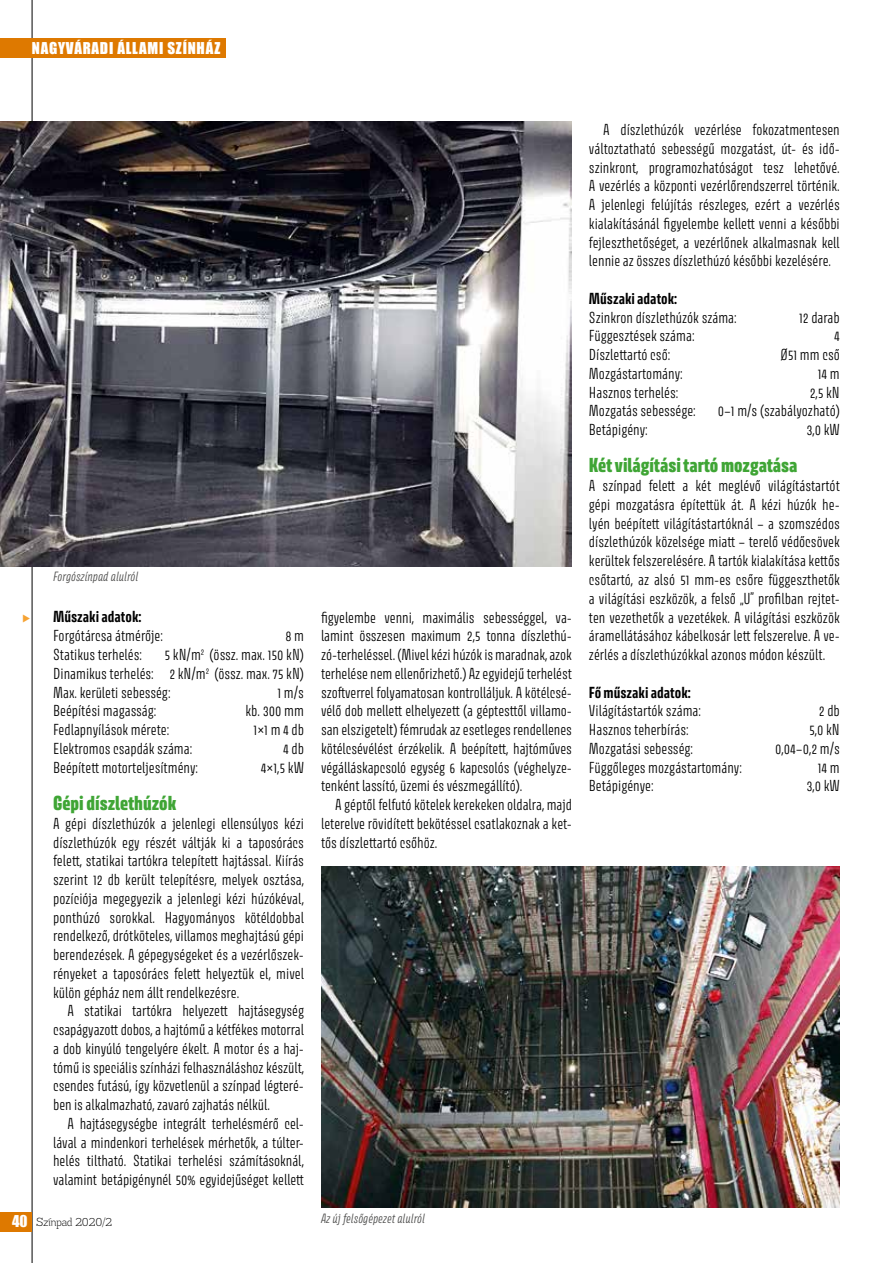
<style>
.page{position:relative;width:893px;height:1263px;background:#fff}
.page>*{position:absolute;margin:0;border:0;box-sizing:border-box;transform-origin:0 0}
.t1{font:18px "Avory I Latn Bl";color:#3fa535}
.t2{font:15px "Impact";letter-spacing:.05em;color:#fff}
.t3{font:300 14.25px/18.8px "Avory I Latn";color:#000;text-align:justify}
.t4{font:700 14.25px "Avory I Latn";color:#000}
.t5{font:italic 300 12px "Avory I Latn";color:#4a4a49}
.t6{font:12px "Madawaska Lt";color:#000}
.s1{font-family:"Impact";font-size:15px;color:#fff}
</style>
<div class="page">
<hr style="left:32px;top:0;width:1px;height:1263px;background:#000">
<div style="left:0;top:1212px;width:32px;height:19px;background:#de7900"></div>
<img style="left:0;top:122px;width:572px;height:444px">
<div style="left:0;top:38px;width:225px;height:19px;background:#de7900"></div>
<img style="left:321px;top:866px;width:519px;height:341px">
<p class="t2" style="left:32px;top:36px;width:190px">NAGYVÁRADI ÁLLAMI SZÍNHÁZ</p>
<p class="t5" style="left:53px;top:569px;width:87px">Forgószínpad alulról</p>
<p class="t4" style="left:53px;top:608px;width:90px">Műszaki adatok:</p>
<p class="t3" style="left:53px;top:626px;width:111px">Forgótárcsa átmérője:</p>
<p class="t3" style="left:285px;top:626px;width:20px">8 m</p>
<p class="t3" style="left:53px;top:645px;width:90px">Statikus terhelés:</p>
<p class="t3" style="left:53px;top:645px;width:252px;text-indent:111px">5 kN/m<sup>2</sup> (össz. max. 150 kN)<br>Dinamikus terhelés: 2 kN/m<sup>2</sup> (össz. max. 75 kN)<br>Max. kerületi sebesség:</p>
<p class="t3" style="left:278px;top:683px;width:28px">1 m/s</p>
<p class="t3" style="left:53px;top:701px;width:105px">Beépítési magasság:</p>
<p class="t3" style="left:246px;top:701px;width:60px">kb. 300 mm</p>
<p class="t3" style="left:53px;top:720px;width:118px">Fedlapnyílások mérete:</p>
<p class="t3" style="left:254px;top:720px;width:52px">1×1 m 4 db</p>
<p class="t3" style="left:53px;top:739px;width:141px">Elektromos csapdák száma:</p>
<p class="t3" style="left:283px;top:739px;width:22px">4 db</p>
<p class="t3" style="left:53px;top:758px;width:146px">Beépített motorteljesítmény:</p>
<p class="t3" style="left:261px;top:758px;width:45px">4×1,5 kW</p>
<p class="t1" style="left:53px;top:791px;width:125px">Gépi díszlethúzók</p>
<p class="t3" style="left:53px;top:814px;width:252px">A gépi díszlethúzók a jelenlegi ellensúlyos kézi díszlethúzók egy részét váltják ki a taposórács felett, statikai tartókra telepített hajtással. Kiírás szerint 12 db került telepítésre, melyek osztása, pozíciója megegyezik a jelenlegi kézi húzókéval, ponthúzó sorokkal. Hagyományos kötéldobbal rendelkező, drótköteles, villamos meghajtású gépi berendezések. A gépegységeket és a vezérlőszek&shy;rényeket a taposórács felett helyeztük el, mivel külön gépház nem állt rendelkezésre.</p>
<p class="t3" style="left:53px;top:1001px;width:252px;text-indent:14px">A statikai tartókra helyezett hajtásegység csapágyazott dobos, a hajtómű a kétfékes motorral a dob kinyúló tengelyére ékelt. A motor és a haj&shy;tómű is speciális színházi felhasználáshoz készült, csendes futású, így közvetlenül a színpad légteré&shy;ben is alkalmazható, zavaró zajhatás nélkül.</p>
<p class="t3" style="left:53px;top:1114px;width:252px;text-indent:14px">A hajtásegységbe integrált terhelésmérő cel&shy;lával a mindenkori terhelések mérhetők, a túlter&shy;helés tiltható. Statikai terhelési számításoknál, valamint betápigénynél 50% egyidejűséget kellett</p>
<p class="t6" style="left:12px;top:1214px;width:101px"><span class="s1">40</span> Színpad 2020/2</p>
<p class="t3" style="left:321px;top:608px;width:252px">figyelembe venni, maximális sebességgel, va&shy;lamint összesen maximum 2,5 tonna díszlethú&shy;zó-terheléssel. (Mivel kézi húzók is maradnak, azok terhelése nem ellenőrizhető.) Az egyidejű terhelést szoftverrel folyamatosan kontrolláljuk. A kötélcsé&shy;vélő dob mellett elhelyezett (a géptesttől villamo&shy;san elszigetelt) fémrudak az esetleges rendellenes kötélcsévélést érzékelik. A beépített, hajtóműves végálláskapcsoló egység 6 kapcsolós (véghelyze&shy;tenként lassító, üzemi és vészmegállító).</p>
<p class="t3" style="left:321px;top:795px;width:252px;text-indent:14px">A géptől felfutó kötelek kerekeken oldalra, majd leterelve rövidített bekötéssel csatlakoznak a ket&shy;tős díszlettartó csőhöz.</p>
<p class="t5" style="left:321px;top:1211px;width:105px">Az új felsőgépezet alulról</p>
<p class="t3" style="left:589px;top:120px;width:252px;text-indent:14px">A díszlethúzók vezérlése fokozatmentesen változtatható sebességű mozgatást, út- és idő&shy;szinkront, programozhatóságot tesz lehetővé.<br>A vezérlés a központi vezérlőrendszerrel történik.<br>A jelenlegi felújítás részleges, ezért a vezérlés kialakításánál figyelembe kellett venni a későbbi fejleszthetőséget, a vezérlőnek alkalmasnak kell lennie az összes díszlethúzó későbbi kezelésére.</p>
<p class="t4" style="left:589px;top:289px;width:90px">Műszaki adatok:</p>
<p class="t3" style="left:589px;top:308px;width:149px">Szinkron díszlethúzók száma:</p>
<p class="t3" style="left:799px;top:308px;width:42px">12 darab</p>
<p class="t3" style="left:589px;top:326px;width:107px">Függesztések száma:</p>
<p class="t3" style="left:834px;top:326px;width:7px">4</p>
<p class="t3" style="left:589px;top:345px;width:83px">Díszlettartó cső:</p>
<p class="t3" style="left:780px;top:345px;width:61px">Ø51 mm cső</p>
<p class="t3" style="left:589px;top:364px;width:95px">Mozgástartomány:</p>
<p class="t3" style="left:818px;top:364px;width:23px">14 m</p>
<p class="t3" style="left:589px;top:383px;width:91px">Hasznos terhelés:</p>
<p class="t3" style="left:810px;top:383px;width:32px">2,5 kN</p>
<p class="t3" style="left:589px;top:401px;width:108px">Mozgatás sebessége:</p>
<p class="t3" style="left:718px;top:401px;width:124px">0–1 m/s (szabályozható)</p>
<p class="t3" style="left:589px;top:420px;width:60px">Betápigény:</p>
<p class="t3" style="left:806px;top:420px;width:35px">3,0 kW</p>
<p class="t1" style="left:589px;top:454px;width:210px">Két világítási tartó mozgatása</p>
<p class="t3" style="left:589px;top:476px;width:252px">A színpad felett a két meglévő világítástartót gépi mozgatásra építettük át. A kézi húzók he&shy;lyén beépített világítástartóknál – a szomszédos díszlethúzók közelsége miatt – terelő védőcsövek kerültek felszerelésére. A tartók kialakítása kettős csőtartó, az alsó 51 mm-es csőre függeszthetők a világítási eszközök, a felső „U” profilban rejtet&shy;ten vezethetők a vezetékek. A világítási eszközök áramellátásához kábelkosár lett felszerelve. A ve&shy;zérlés a díszlethúzókkal azonos módon készült.</p>
<p class="t4" style="left:589px;top:683px;width:103px">Fő műszaki adatok:</p>
<p class="t3" style="left:589px;top:701px;width:114px">Világítástartók száma:</p>
<p class="t3" style="left:819px;top:701px;width:22px">2 db</p>
<p class="t3" style="left:589px;top:720px;width:101px">Hasznos teherbírás:</p>
<p class="t3" style="left:809px;top:720px;width:32px">5,0 kN</p>
<p class="t3" style="left:589px;top:739px;width:106px">Mozgatási sebesség:</p>
<p class="t3" style="left:775px;top:739px;width:66px">0,04–0,2 m/s</p>
<p class="t3" style="left:589px;top:758px;width:155px">Függőleges mozgástartomány:</p>
<p class="t3" style="left:818px;top:758px;width:23px">14 m</p>
<p class="t3" style="left:589px;top:776px;width:66px">Betápigénye:</p>
<p class="t3" style="left:806px;top:776px;width:35px">3,0 kW</p>
</div>
